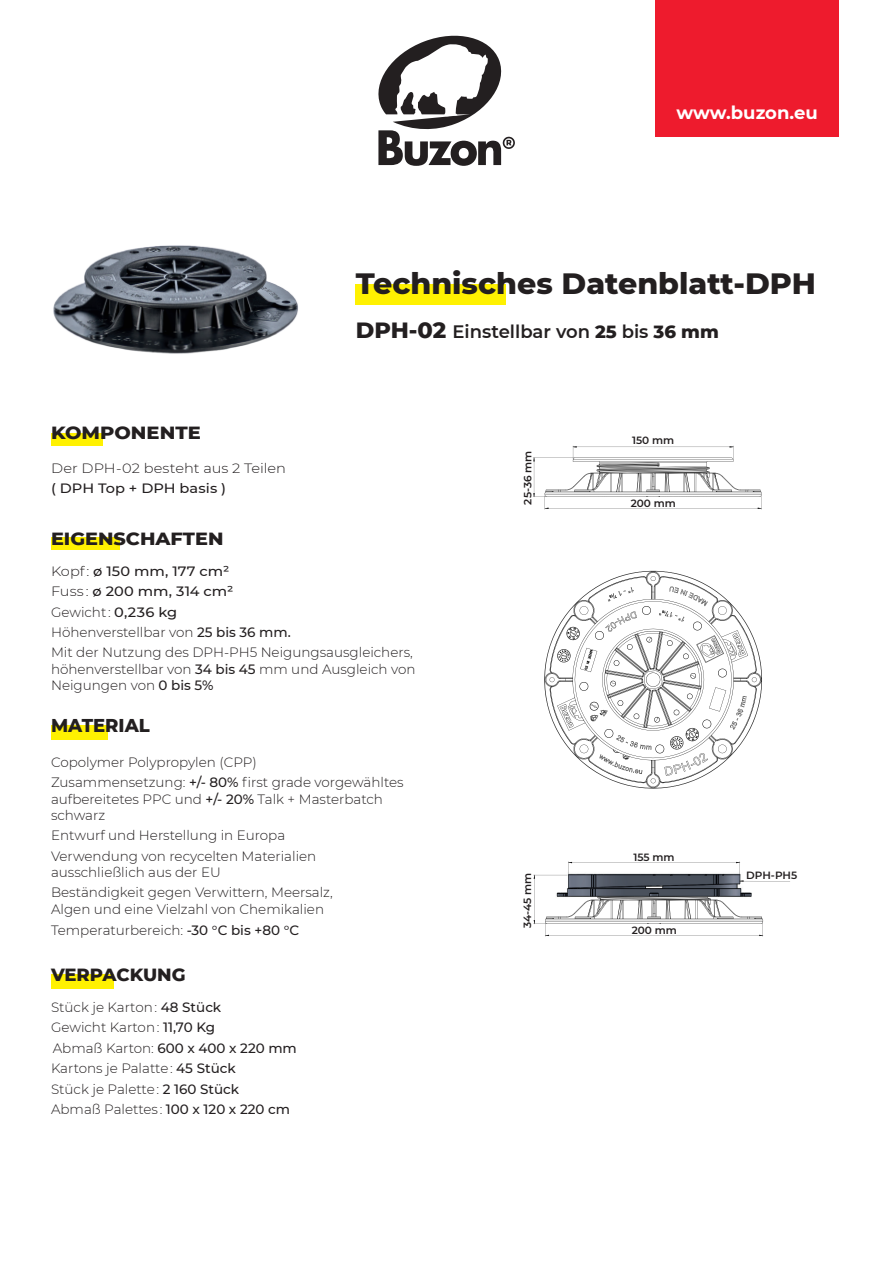
<style>
.page{position:relative;width:893px;height:1263px;background:#fff}
.page>*{position:absolute;margin:0;border:0;box-sizing:border-box;transform-origin:0 0}
.t1{font:800 30px "Montserrat";color:#231f20}
.t2{font:800 19.05px "Montserrat";color:#231f20;scale:.95 1}
.t3{font:600 18px "Montserrat";color:#231f20}
.t4{font:800 18px "Montserrat";color:#231f20;scale:1.06 1}
.t5{font:700 18px "Montserrat";color:#fff}
.t6{font:800 18px "Montserrat";color:#231f20;scale:1.08 1}
.t7{font:800 18px "Montserrat";color:#231f20}
.t8{font:300 13.5px/20.4px "Montserrat";color:#231f20}
.t9{font:300 13.5px/20.4px "Montserrat";color:#231f20;scale:1.08 1}
.t10{font:500 13.5px "Montserrat";letter-spacing:.005em;color:#231f20;scale:1.08 1}
.t11{font:600 10.5px "Montserrat";color:#231f20}
.s1{font-weight:800;font-size:22.5px}
.s2{font-weight:800}
.s3{font-weight:500}
</style>
<div class="page">
<div style="left:356px;top:284px;width:150px;height:20px;background:#fff101"></div>
<div style="left:655px;top:0;width:184px;height:137px;background:#ee1b2d"></div>
<img style="left:53px;top:245px;width:245px;height:109px">
<svg style="left:378px;top:35px;width:137px;height:131px"></svg>
<svg style="left:533px;top:446px;width:229px;height:63px"></svg>
<svg style="left:544px;top:571px;width:218px;height:217px"></svg>
<svg style="left:533px;top:861px;width:257px;height:75px"></svg>
<div style="left:51px;top:974px;width:62px;height:15px;background:#fff101"></div>
<div style="left:51px;top:433px;width:52px;height:12px;background:#fff101"></div>
<div style="left:51px;top:725px;width:56px;height:15px;background:#fff101"></div>
<div style="left:51px;top:537px;width:68px;height:13px;background:#fff101"></div>
<h3 class="t5" style="left:677px;top:100px;width:143px">www.buzon.eu</h3>
<h1 class="t1" style="left:356px;top:261px;width:462px">Technisches Datenblatt-DPH</h1>
<h3 class="t3" style="left:356px;top:319px;width:365px"><span class="s1">DPH-02</span> Einstellbar von <span class="s2">25</span> bis <span class="s2">36 mm</span></h3>
<h3 class="t6" style="left:51px;top:420px;width:140px">KOMPONENTE</h3>
<p class="t9" style="left:51px;top:457px;width:219px">Der DPH-02 besteht aus 2 Teilen</p>
<p class="t10" style="left:51px;top:479px;width:164px">( DPH Top + DPH basis )</p>
<h3 class="t4" style="left:51px;top:525px;width:164px">EIGENSCHAFTEN</h3>
<p class="t9" style="left:51px;top:560px;width:337px">Kopf : <span class="s3">ø 150 mm, 177 cm²<br></span>Fuss : <span class="s3">ø 200 mm, 314 cm²<br></span>Gewicht : <span class="s3">0,236 kg<br></span>Höhenverstellbar von <span class="s3">25 bis 36 mm.<br></span>Mit der Nutzung des DPH-PH5 Neigungsausgleichers,</p>
<p class="t8" style="left:51px;top:660px;width:366px;line-height:16.2px">höhenverstellbar von <span class="s3">34 bis 45</span> mm und Ausgleich von<br>Neigungen von <span class="s3">0 bis 5%</span></p>
<h2 class="t2" style="left:51px;top:711px;width:105px">MATERIAL</h2>
<p class="t8" style="left:51px;top:751px;width:354px">Copolymer Polypropylen (CPP)<br>Zusammensetzung: <span class="s3">+/- 80%</span> first grade vorgewähltes</p>
<p class="t8" style="left:51px;top:790px;width:333px;line-height:16.2px">aufbereitetes PPC und <span class="s3">+/- 20%</span> Talk + Masterbatch schwarz</p>
<p class="t8" style="left:51px;top:825px;width:267px">Entwurf und Herstellung in Europa<br>Verwendung von recycelten Materialien</p>
<p class="t8" style="left:51px;top:861px;width:283px">ausschließlich aus der EU<br>Beständigkeit gegen Verwittern, Meersalz,</p>
<p class="t8" style="left:51px;top:897px;width:275px;line-height:21.6px">Algen und eine Vielzahl von Chemikalien<br>Temperaturbereich: <span class="s3">-30 °C bis +80 °C</span></p>
<h3 class="t7" style="left:51px;top:961px;width:136px">VERPACKUNG</h3>
<p class="t8" style="left:51px;top:996px;width:247px">Stück je Karton : <span class="s3">48 Stück<br></span>Gewicht Karton : <span class="s3">11,70 Kg<br></span>Abmaß Karton: <span class="s3">600 x 400 x 220 mm<br></span>Kartons je Palatte : <span class="s3">45 Stück<br></span>Stück je Palette : <span class="s3">2 160 Stück<br></span>Abmaß Palettes : <span class="s3">100 x 120 x 220 cm</span></p>
<p class="t11" style="left:520px;top:504px;width:55px;rotate:-90deg">25-36 mm</p>
<p class="t11" style="left:632px;top:433px;width:44px">150 mm</p>
<p class="t11" style="left:631px;top:495px;width:47px">200 mm</p>
<p class="t11" style="left:520px;top:928px;width:57px;rotate:-90deg">34-45 mm</p>
<p class="t11" style="left:633px;top:849px;width:43px">155 mm</p>
<p class="t11" style="left:632px;top:923px;width:47px">200 mm</p>
<p class="t11" style="left:746px;top:868px;width:52px">DPH-PH5</p>
</div>
